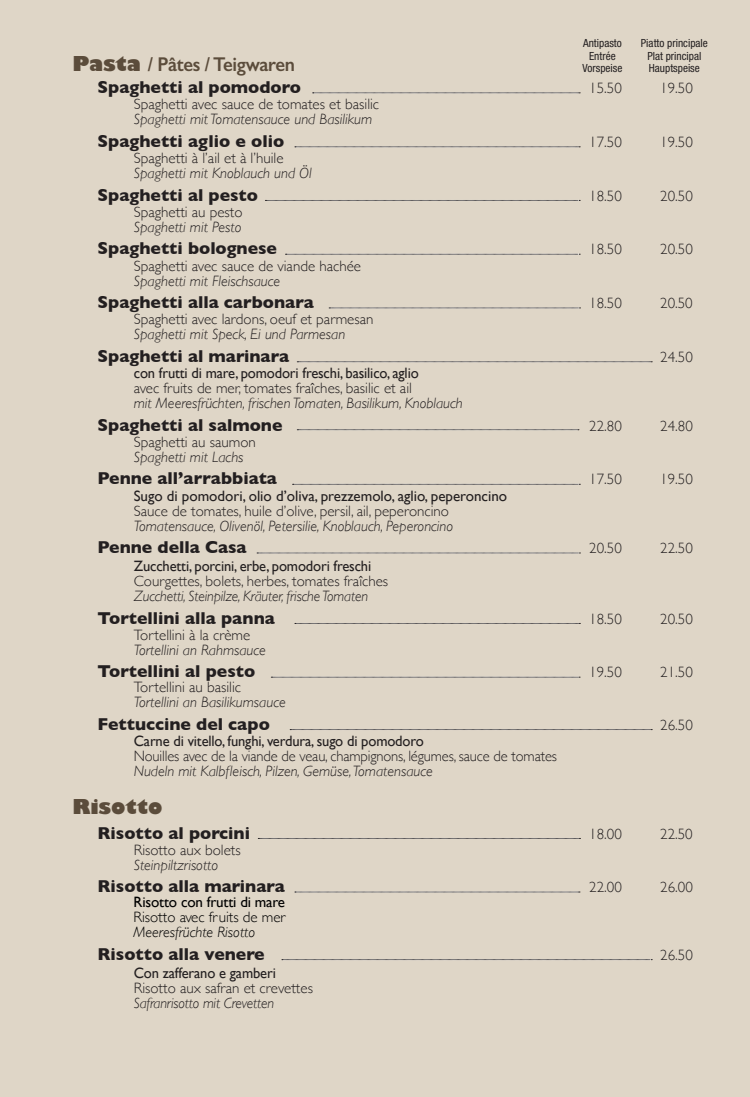
<style>
.page{position:relative;width:750px;height:1097px;background:#dfd6c7}
.page>*{position:absolute;margin:0;border:0;box-sizing:border-box;transform-origin:0 0}
.t1{font:600 20px "Gill Sans";letter-spacing:-.02em;color:#5b4c3b;scale:.94 1}
.t2{font:800 20px "Gill Sans";color:#5b4c3b}
.t3{font:700 17.5px "Gill Sans";color:#231f20}
.t4{font:300 15px "Gill Sans";color:#231f20}
.t5{font:italic 300 15px "Gill Sans";color:#231f20}
.t6{font:15px "Gill Sans";letter-spacing:-.01em;color:#231f20}
.t7{font:15px "Gill Sans";letter-spacing:-.01em;color:#000}
.t8{font:300 15px "Gill Sans";color:#000}
.t9{font:italic 300 15px "Gill Sans";color:#000}
.t10{font:condensed 11.25px/12.5px "Helvetica Neue LT";color:#231f20;text-align:center}
.s1{font-weight:800}
</style>
<div class="page">
<svg style="left:285px;top:254px;width:295px;height:1px"></svg>
<svg style="left:265px;top:200px;width:315px;height:1px"></svg>
<svg style="left:295px;top:147px;width:285px;height:1px"></svg>
<svg style="left:313px;top:93px;width:267px;height:1px"></svg>
<svg style="left:329px;top:308px;width:251px;height:1px"></svg>
<svg style="left:297px;top:362px;width:355px;height:1px"></svg>
<svg style="left:297px;top:429px;width:282px;height:1px"></svg>
<svg style="left:292px;top:484px;width:288px;height:1px"></svg>
<svg style="left:257px;top:553px;width:323px;height:1px"></svg>
<svg style="left:295px;top:623px;width:285px;height:1px"></svg>
<svg style="left:271px;top:677px;width:309px;height:1px"></svg>
<svg style="left:290px;top:729px;width:362px;height:1px"></svg>
<svg style="left:258px;top:838px;width:322px;height:1px"></svg>
<svg style="left:295px;top:892px;width:285px;height:1px"></svg>
<svg style="left:282px;top:959px;width:370px;height:1px"></svg>
<p class="t10" style="left:582px;top:37px;width:41px">Antipasto<br>Entrée<br>Vorspeise</p>
<p class="t10" style="left:641px;top:37px;width:68px">Piatto principale<br>Plat principal<br>Hauptspeise</p>
<h1 class="t1" style="left:72px;top:52px;width:238px"><span class="s1">Pasta</span> / Pâtes / Teigwaren</h1>
<p class="t3" style="left:97px;top:73px;width:205px">Spaghetti al pomodoro</p>
<p class="t4" style="left:589px;top:76px;width:34px">15.50</p>
<p class="t4" style="left:660px;top:76px;width:34px">19.50</p>
<p class="t4" style="left:134px;top:93px;width:247px">Spaghetti avec sauce de tomates et basilic</p>
<p class="t5" style="left:134px;top:111px;width:240px">Spaghetti mit Tomatensauce und Basilikum</p>
<p class="t3" style="left:97px;top:127px;width:188px">Spaghetti aglio e olio</p>
<p class="t4" style="left:589px;top:130px;width:34px">17.50</p>
<p class="t4" style="left:660px;top:130px;width:34px">19.50</p>
<p class="t4" style="left:134px;top:146px;width:151px">Spaghetti à l’ail et à l’huile</p>
<p class="t5" style="left:134px;top:165px;width:179px">Spaghetti mit Knoblauch und Öl</p>
<p class="t3" style="left:97px;top:181px;width:162px">Spaghetti al pesto</p>
<p class="t4" style="left:589px;top:184px;width:34px">18.50</p>
<p class="t4" style="left:660px;top:184px;width:34px">20.50</p>
<p class="t4" style="left:134px;top:200px;width:110px">Spaghetti au pesto</p>
<p class="t5" style="left:134px;top:218px;width:109px">Spaghetti mit Pesto</p>
<p class="t3" style="left:97px;top:234px;width:181px">Spaghetti bolognese</p>
<p class="t4" style="left:589px;top:238px;width:34px">18.50</p>
<p class="t4" style="left:660px;top:238px;width:34px">20.50</p>
<p class="t4" style="left:134px;top:254px;width:229px">Spaghetti avec sauce de viande hachée</p>
<p class="t5" style="left:134px;top:272px;width:148px">Spaghetti mit Fleischsauce</p>
<p class="t3" style="left:97px;top:288px;width:218px">Spaghetti alla carbonara</p>
<p class="t4" style="left:589px;top:291px;width:34px">18.50</p>
<p class="t4" style="left:660px;top:291px;width:34px">20.50</p>
<p class="t4" style="left:134px;top:308px;width:241px">Spaghetti avec lardons, oeuf et parmesan</p>
<p class="t5" style="left:134px;top:326px;width:213px">Spaghetti mit Speck, Ei und Parmesan</p>
<p class="t3" style="left:97px;top:342px;width:193px">Spaghetti al marinara</p>
<p class="t4" style="left:660px;top:345px;width:34px">24.50</p>
<p class="t6" style="left:134px;top:364px;width:286px">con frutti di mare, pomodori freschi, basilico, aglio</p>
<p class="t4" style="left:134px;top:376px;width:280px">avec fruits de mer, tomates fraîches, basilic et ail</p>
<p class="t5" style="left:134px;top:395px;width:330px">mit Meeresfrüchten, frischen Tomaten, Basilikum, Knoblauch</p>
<p class="t3" style="left:97px;top:411px;width:186px">Spaghetti al salmone</p>
<p class="t4" style="left:589px;top:414px;width:34px">22.80</p>
<p class="t4" style="left:660px;top:414px;width:34px">24.80</p>
<p class="t4" style="left:134px;top:430px;width:124px">Spaghetti au saumon</p>
<p class="t5" style="left:134px;top:448px;width:111px">Spaghetti mit Lachs</p>
<p class="t3" style="left:97px;top:464px;width:181px">Penne all’arrabbiata</p>
<p class="t4" style="left:589px;top:468px;width:34px">17.50</p>
<p class="t4" style="left:660px;top:468px;width:34px">19.50</p>
<p class="t6" style="left:134px;top:487px;width:375px">Sugo di pomodori, olio d’oliva, prezzemolo, aglio, peperoncino</p>
<p class="t4" style="left:134px;top:499px;width:317px">Sauce de tomates, huile d’olive, persil, ail, peperoncino</p>
<p class="t5" style="left:134px;top:517px;width:321px">Tomatensauce, Olivenöl, Petersilie, Knoblauch, Peperoncino</p>
<p class="t3" style="left:97px;top:533px;width:150px">Penne della Casa</p>
<p class="t4" style="left:589px;top:536px;width:34px">20.50</p>
<p class="t4" style="left:660px;top:536px;width:34px">22.50</p>
<p class="t6" style="left:134px;top:557px;width:239px">Zucchetti, porcini, erbe, pomodori freschi</p>
<p class="t4" style="left:134px;top:569px;width:256px">Courgettes, bolets, herbes, tomates fraîches</p>
<p class="t5" style="left:134px;top:588px;width:236px">Zucchetti, Steinpilze, Kräuter, frische Tomaten</p>
<p class="t3" style="left:97px;top:604px;width:179px">Tortellini alla panna</p>
<p class="t4" style="left:589px;top:607px;width:34px">18.50</p>
<p class="t4" style="left:660px;top:607px;width:34px">20.50</p>
<p class="t4" style="left:134px;top:623px;width:118px">Tortellini à la crème</p>
<p class="t5" style="left:134px;top:641px;width:134px">Tortellini an Rahmsauce</p>
<p class="t3" style="left:97px;top:657px;width:159px">Tortellini al pesto</p>
<p class="t4" style="left:589px;top:661px;width:34px">19.50</p>
<p class="t4" style="left:660px;top:661px;width:34px">21.50</p>
<p class="t4" style="left:134px;top:676px;width:109px">Tortellini au basilic</p>
<p class="t5" style="left:134px;top:694px;width:154px">Tortellini an Basilikumsauce</p>
<p class="t3" style="left:97px;top:710px;width:174px">Fettuccine del capo</p>
<p class="t4" style="left:660px;top:713px;width:34px">26.50</p>
<p class="t6" style="left:134px;top:732px;width:291px">Carne di vitello, funghi, verdura, sugo di pomodoro</p>
<p class="t4" style="left:134px;top:744px;width:425px">Nouilles avec de la viande de veau, champignons, légumes, sauce de tomates</p>
<p class="t5" style="left:134px;top:763px;width:301px">Nudeln mit Kalbfleisch, Pilzen, Gemüse, Tomatensauce</p>
<h1 class="t2" style="left:72px;top:791px;width:91px">Risotto</h1>
<p class="t3" style="left:97px;top:819px;width:154px">Risotto al porcini</p>
<p class="t4" style="left:589px;top:822px;width:34px">18.00</p>
<p class="t4" style="left:660px;top:822px;width:34px">22.50</p>
<p class="t4" style="left:134px;top:838px;width:108px">Risotto aux bolets</p>
<p class="t5" style="left:134px;top:856px;width:86px">Steinpiltzrisotto</p>
<p class="t3" style="left:97px;top:872px;width:189px">Risotto alla marinara</p>
<p class="t4" style="left:589px;top:876px;width:34px">22.00</p>
<p class="t4" style="left:660px;top:876px;width:34px">26.00</p>
<p class="t7" style="left:133px;top:893px;width:153px">Risotto con frutti di mare</p>
<p class="t8" style="left:133px;top:909px;width:154px">Risotto avec fruits de mer</p>
<p class="t9" style="left:133px;top:924px;width:123px">Meeresfrüchte Risotto</p>
<p class="t3" style="left:97px;top:940px;width:169px">Risotto alla venere</p>
<p class="t4" style="left:660px;top:943px;width:34px">26.50</p>
<p class="t6" style="left:134px;top:964px;width:144px">Con zafferano e gamberi</p>
<p class="t4" style="left:134px;top:976px;width:181px">Risotto aux safran et crevettes</p>
<p class="t5" style="left:134px;top:994px;width:142px">Safranrisotto mit Crevetten</p>
</div>
